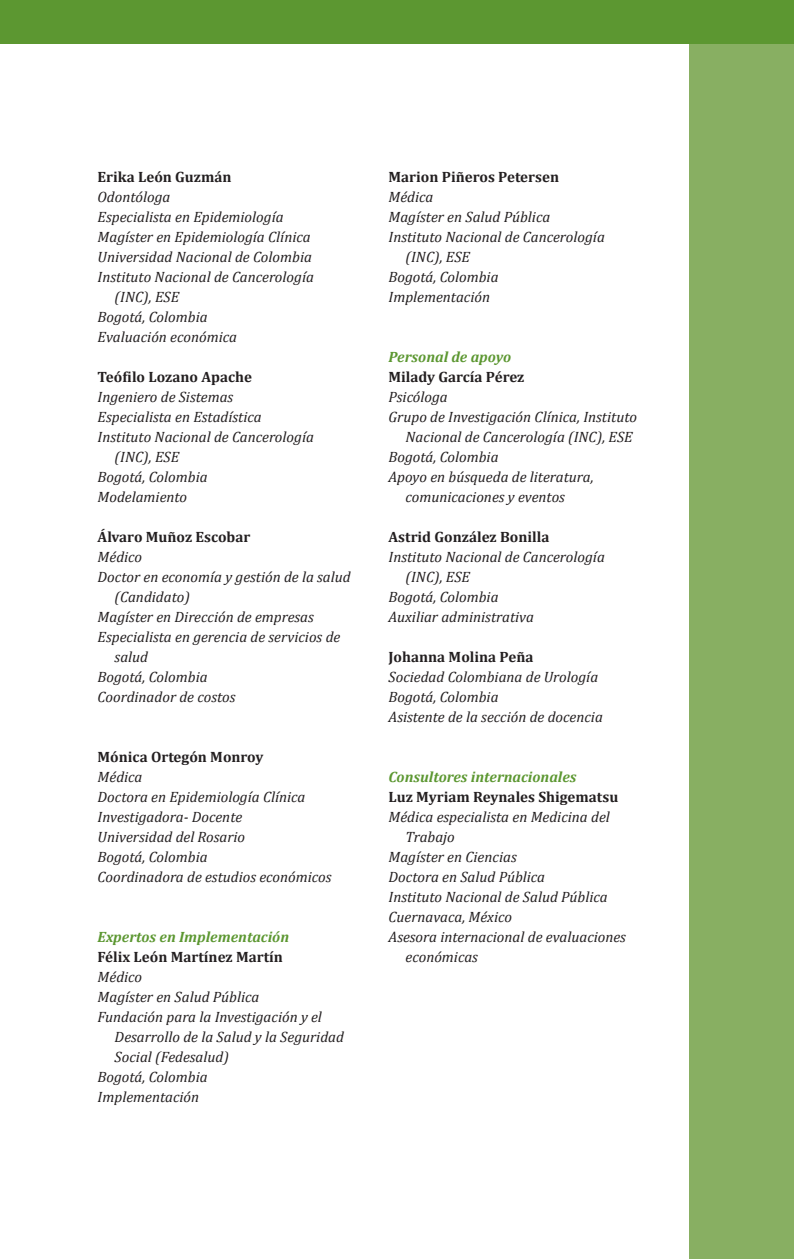
<style>
.page{position:relative;width:794px;height:1259px;background:#fff}
.page>*{position:absolute;margin:0;border:0;box-sizing:border-box;transform-origin:0 0}
.t1{font:italic 15px/20px "Cambria";color:#231f20}
.t2{font:700 15px "Cambria";color:#231f20}
.t3{font:italic 700 15px "Cambria";color:#5c9731}
</style>
<div class="page">
<div style="left:689px;top:0;width:105px;height:1259px;background:#88af62"></div>
<div style="left:0;top:0;width:794px;height:43px;background:#5c9731"></div>
<p class="t2" style="left:98px;top:166px;width:135px">Erika León Guzmán</p>
<p class="t1" style="left:98px;top:186px;width:74px">Odontóloga</p>
<p class="t1" style="left:98px;top:206px;width:187px">Especialista en Epidemiología</p>
<p class="t1" style="left:98px;top:226px;width:214px">Magíster en Epidemiología Clínica</p>
<p class="t1" style="left:98px;top:246px;width:216px">Universidad Nacional de Colombia</p>
<p class="t1" style="left:98px;top:266px;width:218px">Instituto Nacional de Cancerología</p>
<p class="t1" style="left:115px;top:286px;width:66px">(INC), ESE</p>
<p class="t1" style="left:98px;top:306px;width:111px">Bogotá, Colombia</p>
<p class="t1" style="left:98px;top:326px;width:141px">Evaluación económica</p>
<p class="t2" style="left:98px;top:366px;width:156px">Teófilo Lozano Apache</p>
<p class="t1" style="left:98px;top:386px;width:137px">Ingeniero de Sistemas</p>
<p class="t1" style="left:98px;top:406px;width:166px">Especialista en Estadística</p>
<p class="t1" style="left:98px;top:426px;width:218px">Instituto Nacional de Cancerología</p>
<p class="t1" style="left:115px;top:446px;width:66px">(INC), ESE</p>
<p class="t1" style="left:98px;top:466px;width:111px">Bogotá, Colombia</p>
<p class="t1" style="left:98px;top:486px;width:91px">Modelamiento</p>
<p class="t2" style="left:98px;top:526px;width:154px">Álvaro Muñoz Escobar</p>
<p class="t1" style="left:98px;top:546px;width:46px">Médico</p>
<p class="t1" style="left:98px;top:566px;width:255px">Doctor en economía y gestión de la salud</p>
<p class="t1" style="left:115px;top:586px;width:77px">(Candidato)</p>
<p class="t1" style="left:98px;top:606px;width:218px">Magíster en Dirección de empresas</p>
<p class="t1" style="left:98px;top:626px;width:244px">Especialista en gerencia de servicios de</p>
<p class="t1" style="left:115px;top:646px;width:35px">salud</p>
<p class="t1" style="left:98px;top:666px;width:111px">Bogotá, Colombia</p>
<p class="t1" style="left:98px;top:686px;width:139px">Coordinador de costos</p>
<p class="t2" style="left:98px;top:746px;width:167px">Mónica Ortegón Monroy</p>
<p class="t1" style="left:98px;top:766px;width:235px">Médica<br>Doctora en Epidemiología Clínica<br>Investigadora- Docente<br>Universidad del Rosario<br>Bogotá, Colombia<br>Coordinadora de estudios económicos</p>
<p class="t3" style="left:98px;top:926px;width:193px">Expertos en Implementación</p>
<p class="t2" style="left:98px;top:946px;width:187px">Félix León Martínez Martín</p>
<p class="t1" style="left:98px;top:966px;width:46px">Médico</p>
<p class="t1" style="left:98px;top:986px;width:163px">Magíster en Salud Pública</p>
<p class="t1" style="left:98px;top:1006px;width:226px">Fundación para la Investigación y el</p>
<p class="t1" style="left:115px;top:1026px;width:231px">Desarrollo de la Salud y la Seguridad</p>
<p class="t1" style="left:115px;top:1046px;width:116px">Social (Fedesalud)</p>
<p class="t1" style="left:98px;top:1066px;width:111px">Bogotá, Colombia</p>
<p class="t1" style="left:98px;top:1086px;width:103px">Implementación</p>
<p class="t2" style="left:388px;top:166px;width:172px">Marion Piñeros Petersen</p>
<p class="t1" style="left:388px;top:186px;width:46px">Médica</p>
<p class="t1" style="left:388px;top:206px;width:163px">Magíster en Salud Pública</p>
<p class="t1" style="left:388px;top:226px;width:218px">Instituto Nacional de Cancerología</p>
<p class="t1" style="left:405px;top:246px;width:66px">(INC), ESE</p>
<p class="t1" style="left:388px;top:266px;width:111px">Bogotá, Colombia</p>
<p class="t1" style="left:388px;top:286px;width:103px">Implementación</p>
<p class="t3" style="left:388px;top:346px;width:124px">Personal de apoyo</p>
<p class="t2" style="left:388px;top:366px;width:137px">Milady García Pérez</p>
<p class="t1" style="left:388px;top:386px;width:61px">Psicóloga</p>
<p class="t1" style="left:388px;top:406px;width:250px">Grupo de Investigación Clínica, Instituto</p>
<p class="t1" style="left:405px;top:426px;width:229px">Nacional de Cancerología (INC), ESE</p>
<p class="t1" style="left:388px;top:446px;width:111px">Bogotá, Colombia</p>
<p class="t1" style="left:388px;top:466px;width:207px">Apoyo en búsqueda de literatura,</p>
<p class="t1" style="left:405px;top:486px;width:161px">comunicaciones y eventos</p>
<p class="t2" style="left:388px;top:526px;width:162px">Astrid González Bonilla</p>
<p class="t1" style="left:388px;top:546px;width:218px">Instituto Nacional de Cancerología</p>
<p class="t1" style="left:405px;top:566px;width:66px">(INC), ESE</p>
<p class="t1" style="left:388px;top:586px;width:111px">Bogotá, Colombia</p>
<p class="t1" style="left:388px;top:606px;width:147px">Auxiliar administrativa</p>
<p class="t2" style="left:388px;top:646px;width:146px">Johanna Molina Peña</p>
<p class="t1" style="left:388px;top:666px;width:216px">Sociedad Colombiana de Urología<br>Bogotá, Colombia<br>Asistente de la sección de docencia</p>
<p class="t3" style="left:388px;top:766px;width:189px">Consultores internacionales</p>
<p class="t2" style="left:388px;top:786px;width:231px">Luz Myriam Reynales Shigematsu</p>
<p class="t1" style="left:388px;top:806px;width:223px">Médica especialista en Medicina del</p>
<p class="t1" style="left:405px;top:826px;width:51px">Trabajo</p>
<p class="t1" style="left:388px;top:846px;width:130px">Magíster en Ciencias</p>
<p class="t1" style="left:388px;top:866px;width:158px">Doctora en Salud Pública</p>
<p class="t1" style="left:388px;top:886px;width:221px">Instituto Nacional de Salud Pública</p>
<p class="t1" style="left:388px;top:906px;width:125px">Cuernavaca, México</p>
<p class="t1" style="left:388px;top:926px;width:239px">Asesora internacional de evaluaciones</p>
<p class="t1" style="left:405px;top:946px;width:74px">económicas</p>
</div>
